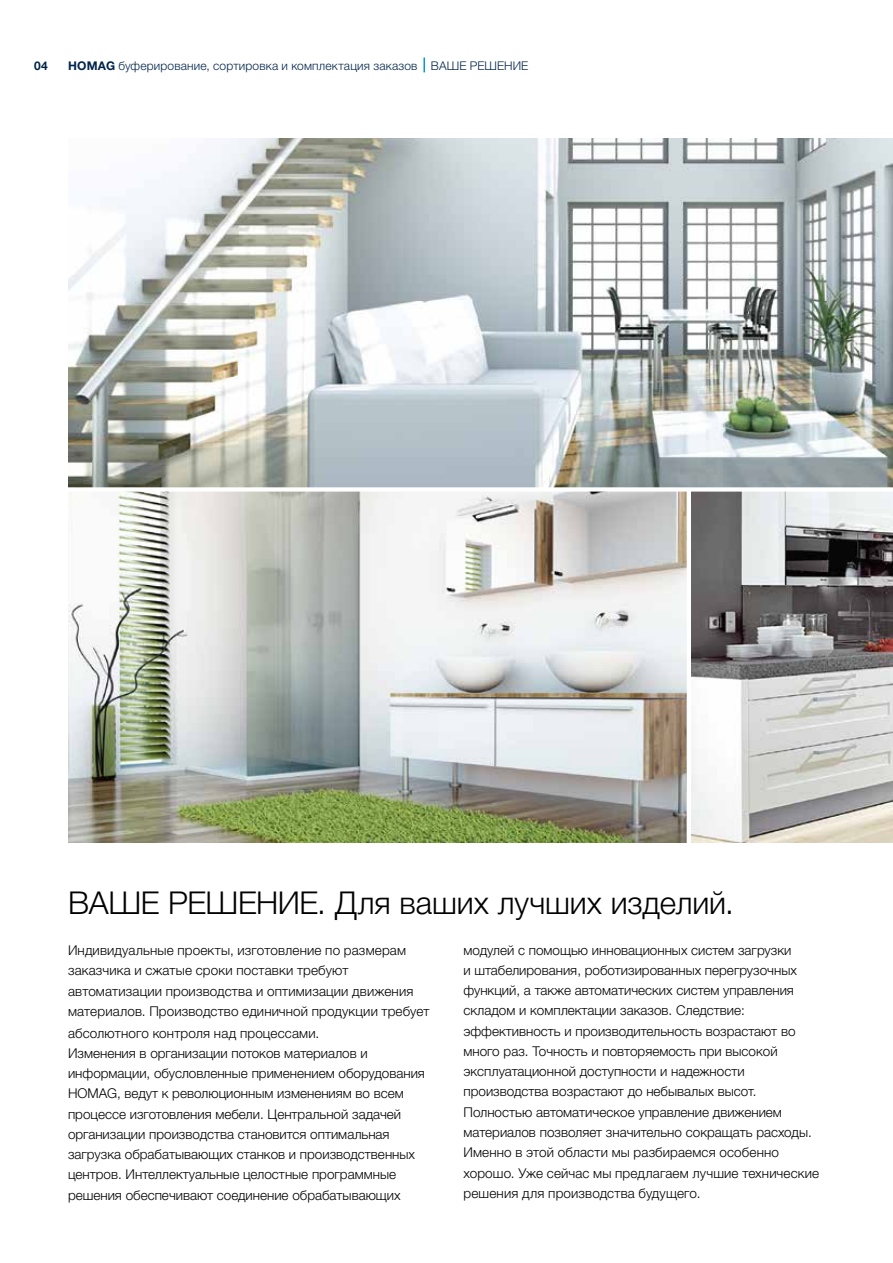
<style>
.page{position:relative;width:893px;height:1263px;background:#fff}
.page>*{position:absolute;margin:0;border:0;box-sizing:border-box;transform-origin:0 0}
.t1{font:300 31.5px "Helvetica Neue LTW1 G";letter-spacing:-.005em;color:#000}
.t2{font:300 13.5px/20.2px "Helvetica Neue LTW1 G";color:#000}
.t3{font:300 12px "Helvetica Neue LTW1 G";letter-spacing:.015em;color:#00254b}
.t4{font:700 12px "Helvetica Neue LTW1 G";color:#00254b}
.s1{font-weight:700}
</style>
<div class="page">
<svg style="left:423px;top:58px;width:2px;height:14px"></svg>
<img style="left:68px;top:139px;width:825px;height:348px">
<img style="left:691px;top:492px;width:202px;height:351px">
<img style="left:68px;top:492px;width:619px;height:351px">
<p class="t4" style="left:34px;top:58px;width:15px">04</p>
<p class="t3" style="left:68px;top:58px;width:462px"><span class="s1">HOMAG</span> буферирование, сортировка и комплектация заказов ВАШЕ РЕШЕНИЕ</p>
<h1 class="t1" style="left:68px;top:883px;width:667px">ВАШЕ РЕШЕНИЕ. Для ваших лучших изделий.</h1>
<p class="t2" style="left:68px;top:939px;width:363px;line-height:20.7px">Индивидуальные проекты, изготовление по размерам заказчика и сжатые сроки поставки требуют автоматизации производства и оптимизации движения материалов. Производство единичной продукции требует абсолютного контроля над процессами.</p>
<p class="t2" style="left:68px;top:1043px;width:358px">Изменения в организации потоков материалов и информации, обусловленные применением оборудования HOMAG, ведут к революционным изменениям во всем процессе изготовления мебели. Центральной задачей организации производства становится оптимальная загрузка обрабатывающих станков и производственных центров. Интеллектуальные целостные программные решения обеспечивают соединение обрабатывающих</p>
<p class="t2" style="left:463px;top:939px;width:357px">модулей с помощью инновационных систем загрузки<br>и штабелирования, роботизированных перегрузочных функций, а также автоматических систем управления складом и комплектации заказов. Следствие: эффективность и производительность возрастают во много раз. Точность и повторяемость при высокой эксплуатационной доступности и надежности производства возрастают до небывалых высот.<br>Полностью автоматическое управление движением материалов позволяет значительно сокращать расходы.<br>Именно в этой области мы разбираемся особенно хорошо. Уже сейчас мы предлагаем лучшие технические решения для производства будущего.</p>
</div>
